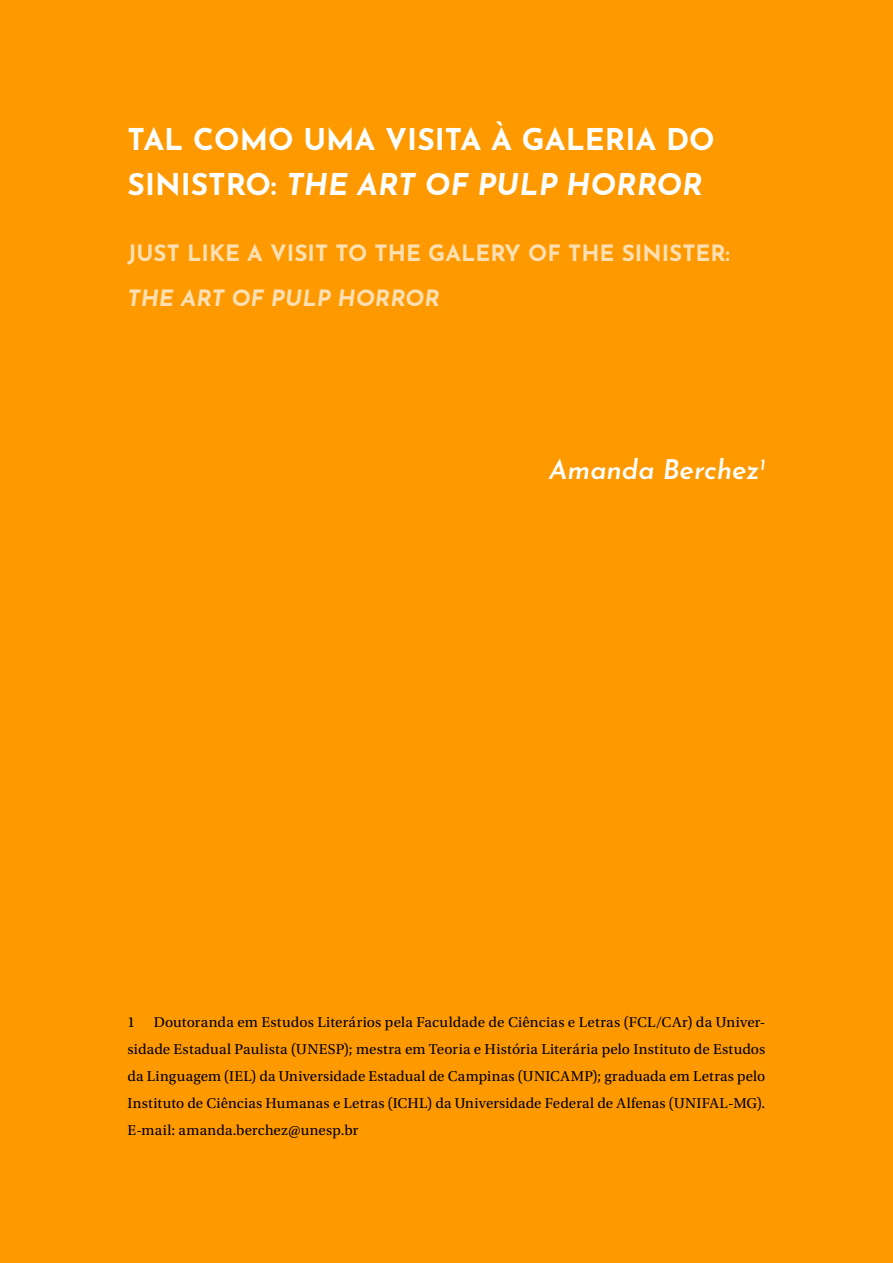
<style>
.page{position:relative;width:893px;height:1263px;background:#f90}
.page>*{position:absolute;margin:0;border:0;box-sizing:border-box;transform-origin:0 0}
.t1{font:700 30px/45px "Josefin Sans";color:#fff}
.t2{font:italic 600 27px "Josefin Sans";color:#fff}
.t3{font:700 22.5px "Josefin Sans";color:#ffe0b3}
.t4{font:italic 700 22.5px "Josefin Sans";color:#ffe0b3}
.t5{font:15px/27px "Utopia Std";letter-spacing:.01em;color:#000;text-align:justify}
.s1{font-style:italic}
</style>
<div class="page">
<h1 class="t1" style="left:128px;top:113px;width:589px">TAL COMO UMA VISITA À GALERIA DO<br>SINISTRO: <span class="s1">THE ART OF PULP HORROR</span></h1>
<h3 class="t3" style="left:128px;top:233px;width:604px">JUST LIKE A VISIT TO THE GALERY OF THE SINISTER:</h3>
<h3 class="t4" style="left:128px;top:279px;width:314px">THE ART OF PULP HORROR</h3>
<h2 class="t2" style="left:549px;top:447px;width:218px">Amanda Berchez<sup>1</sup></h2>
<p class="t5" style="left:128px;top:1009px;width:639px">1 Doutoranda em Estudos Literários pela Faculdade de Ciências e Letras (FCL/CAr) da Univer&shy;sidade Estadual Paulista (UNESP); mestra em Teoria e História Literária pelo Instituto de Estudos da Linguagem (IEL) da Universidade Estadual de Campinas (UNICAMP); graduada em Letras pelo Instituto de Ciências Humanas e Letras (ICHL) da Universidade Federal de Alfenas (UNIFAL-MG).<br>E-mail: amanda.berchez@unesp.br</p>
</div>
